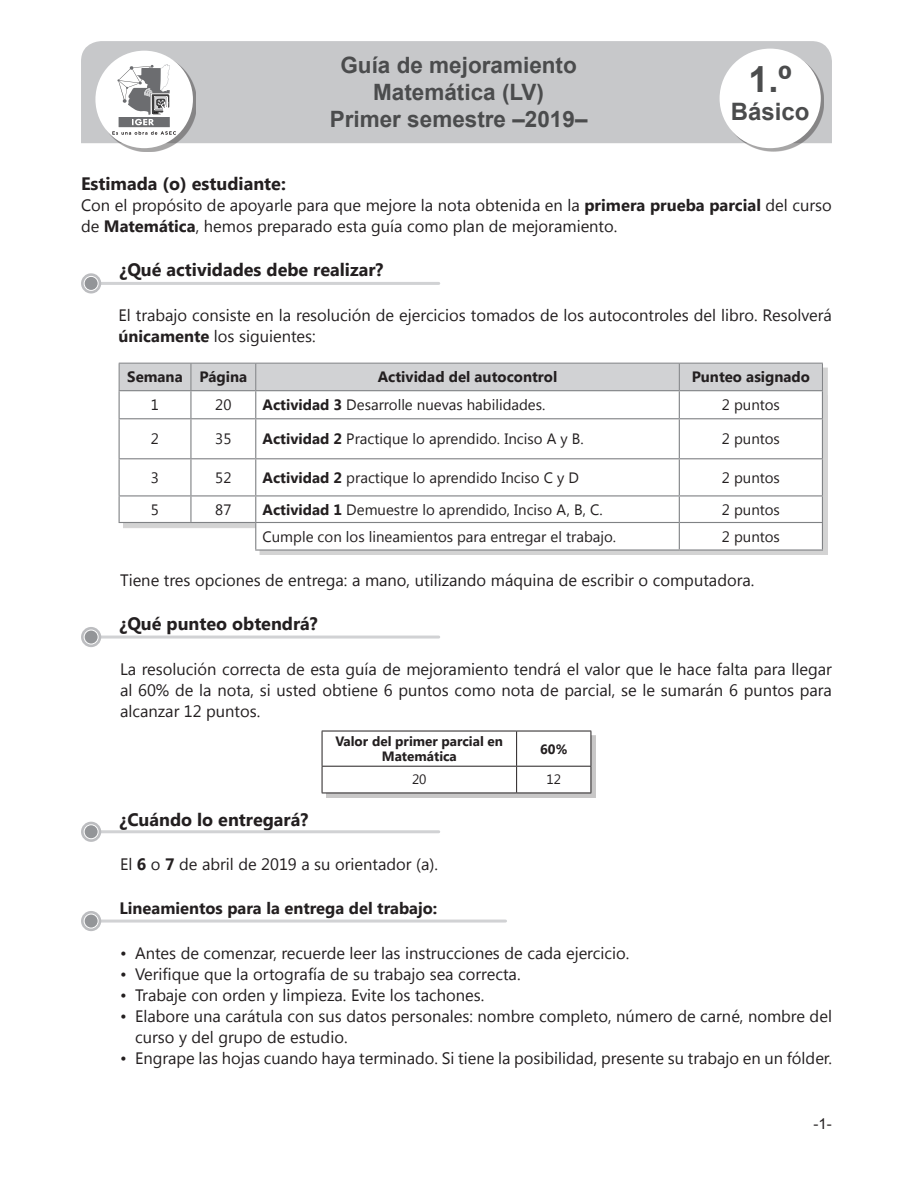
<style>
.page{position:relative;width:913px;height:1183px;background:#fff}
.page>*{position:absolute;margin:0;border:0;box-sizing:border-box;transform-origin:0 0}
.t1{font:700 36px "Arial";color:#4b4c4d}
.t2{font:700 24px "Arial";color:#4b4c4d}
.t3{font:700 22.5px "Arial";color:#4b4c4d}
.t4{font:700 18px "Segoe UI";color:#231f20}
.Párrafo_segoe{font:16.5px/21px "Segoe UI";color:#231f20}
.t5{font:700 16.5px "Segoe UI";color:#231f20}
.t6{font:15px "Segoe UI";color:#231f20}
.t7{font:700 15px "Segoe UI";color:#231f20}
.t8{font:15px "Arial";color:#231f20}
.t9{font:700 13.5px/15px "Segoe UI";color:#231f20;text-align:center}
.t10{font:13.5px "Segoe UI";color:#231f20}
.s1{font-weight:700}
</style>
<div class="page">
<div style="left:81px;top:41px;width:751px;height:102px;background:#c7c8ca"></div>
<hr style="left:99px;top:282px;width:340px;height:3px;background:#d1d2d4">
<svg style="left:81px;top:273px;width:20px;height:20px"></svg>
<div style="left:84px;top:276px;width:14px;height:14px;background:#939598;border-radius:50%"></div>
<div style="left:84px;top:276px;width:14px;height:15px;border:1px solid #fff;border-radius:50%"></div>
<div style="left:123px;top:367px;width:705px;height:188px;background:#231f20;opacity:.2"></div>
<svg style="left:120px;top:419px;width:702px;height:103px"></svg>
<hr style="left:118px;top:390px;width:73px;height:1px;background:#808285">
<hr style="left:118px;top:391px;width:2px;height:27px;background:#808285">
<svg style="left:119px;top:363px;width:704px;height:55px"></svg>
<hr style="left:118px;top:418px;width:73px;height:1px;background:#808285">
<hr style="left:118px;top:419px;width:2px;height:39px;background:#808285">
<hr style="left:191px;top:418px;width:65px;height:1px;background:#808285">
<hr style="left:190px;top:419px;width:1px;height:39px;background:#808285">
<hr style="left:256px;top:418px;width:423px;height:1px;background:#808285">
<hr style="left:255px;top:419px;width:1px;height:39px;background:#808285">
<hr style="left:679px;top:418px;width:144px;height:1px;background:#808285">
<hr style="left:678px;top:419px;width:2px;height:39px;background:#808285">
<hr style="left:822px;top:419px;width:1px;height:39px;background:#808285">
<hr style="left:118px;top:458px;width:73px;height:1px;background:#808285">
<hr style="left:118px;top:459px;width:2px;height:36px;background:#808285">
<hr style="left:191px;top:458px;width:65px;height:1px;background:#808285">
<hr style="left:190px;top:459px;width:1px;height:36px;background:#808285">
<hr style="left:256px;top:458px;width:423px;height:1px;background:#808285">
<hr style="left:255px;top:459px;width:1px;height:36px;background:#808285">
<hr style="left:679px;top:458px;width:144px;height:1px;background:#808285">
<hr style="left:678px;top:459px;width:2px;height:36px;background:#808285">
<hr style="left:822px;top:459px;width:1px;height:36px;background:#808285">
<hr style="left:118px;top:495px;width:73px;height:1px;background:#808285">
<hr style="left:118px;top:496px;width:2px;height:26px;background:#808285">
<hr style="left:191px;top:495px;width:65px;height:1px;background:#808285">
<svg style="left:190px;top:496px;width:1px;height:26px"></svg>
<hr style="left:256px;top:495px;width:423px;height:1px;background:#808285">
<hr style="left:679px;top:495px;width:144px;height:1px;background:#808285">
<svg style="left:255px;top:496px;width:568px;height:54px"></svg>
<hr style="left:118px;top:522px;width:73px;height:1px;background:#808285">
<hr style="left:191px;top:522px;width:65px;height:1px;background:#808285">
<hr style="left:256px;top:522px;width:423px;height:1px;background:#808285">
<hr style="left:679px;top:522px;width:144px;height:1px;background:#808285">
<hr style="left:99px;top:635px;width:340px;height:3px;background:#d1d2d4">
<svg style="left:81px;top:627px;width:20px;height:20px"></svg>
<div style="left:84px;top:630px;width:14px;height:14px;background:#939598;border-radius:50%"></div>
<div style="left:84px;top:629px;width:14px;height:15px;border:1px solid #fff;border-radius:50%"></div>
<div style="left:326px;top:735px;width:270px;height:63px;background:#231f20;opacity:.25"></div>
<hr style="left:322px;top:730px;width:194px;height:1px;background:#231f20">
<hr style="left:516px;top:730px;width:75px;height:1px;background:#231f20">
<svg style="left:322px;top:731px;width:269px;height:61px"></svg>
<hr style="left:322px;top:792px;width:194px;height:1px;background:#231f20">
<hr style="left:516px;top:792px;width:75px;height:1px;background:#231f20">
<hr style="left:99px;top:830px;width:340px;height:3px;background:#d1d2d4">
<svg style="left:81px;top:821px;width:20px;height:21px"></svg>
<div style="left:84px;top:824px;width:14px;height:14px;background:#939598;border-radius:50%"></div>
<div style="left:84px;top:824px;width:14px;height:15px;border:1px solid #fff;border-radius:50%"></div>
<hr style="left:99px;top:919px;width:406px;height:3px;background:#d1d2d4">
<svg style="left:81px;top:911px;width:20px;height:20px"></svg>
<div style="left:84px;top:914px;width:14px;height:14px;background:#939598;border-radius:50%"></div>
<div style="left:84px;top:913px;width:14px;height:15px;border:1px solid #fff;border-radius:50%"></div>
<div style="left:722px;top:52px;width:102px;height:99px;background:#231f20;opacity:.4"></div>
<div style="left:719px;top:49px;width:101px;height:99px;background:#fff;border-radius:50%"></div>
<div style="left:99px;top:54px;width:97px;height:97px;background:#231f20;opacity:.4"></div>
<div style="left:95px;top:51px;width:98px;height:97px;background:#fff;border-radius:50%"></div>
<svg style="left:112px;top:64px;width:64px;height:71px"></svg>
<p class="t3" style="left:340px;top:50px;width:238px">Guía de mejoramiento</p>
<p class="t3" style="left:373px;top:77px;width:172px">Matemática (LV)</p>
<p class="t3" style="left:330px;top:104px;width:259px">Primer semestre –2019–</p>
<p class="t1" style="left:748px;top:55px;width:45px">1.º</p>
<p class="t2" style="left:731px;top:96px;width:80px">Básico</p>
<p class="t4" style="left:81px;top:171px;width:206px">Estimada (o) estudiante:</p>
<p class="Párrafo_segoe" style="left:81px;top:194px;width:752px">Con el propósito de apoyarle para que mejore la nota obtenida en la <span class="s1">primera prueba parcial</span> del curso de <span class="s1">Matemática</span>, hemos preparado esta guía como plan de mejoramiento.</p>
<p class="t4" style="left:119px;top:257px;width:265px">¿Qué actividades debe realizar?</p>
<p class="Párrafo_segoe" style="left:118px;top:304px;width:715px">El trabajo consiste en la resolución de ejercicios tomados de los autocontroles del libro. Resolverá <span class="s1">únicamente</span> los siguientes:</p>
<p class="t7" style="left:127px;top:366px;width:121px">Semana Página</p>
<p class="t7" style="left:378px;top:366px;width:181px">Actividad del autocontrol</p>
<p class="t7" style="left:691px;top:366px;width:120px">Punteo asignado</p>
<p class="t6" style="left:151px;top:394px;width:10px">1</p>
<p class="t6" style="left:215px;top:394px;width:18px">20</p>
<p class="t6" style="left:262px;top:394px;width:284px"><span class="s1">Actividad 3</span> Desarrolle nuevas habilidades.</p>
<p class="t6" style="left:722px;top:394px;width:60px">2 puntos</p>
<p class="t6" style="left:151px;top:428px;width:10px">2</p>
<p class="t6" style="left:215px;top:428px;width:18px">35</p>
<p class="t6" style="left:262px;top:428px;width:323px"><span class="s1">Actividad 2</span> Practique lo aprendido. Inciso A y B.</p>
<p class="t6" style="left:722px;top:428px;width:60px">2 puntos</p>
<p class="t6" style="left:151px;top:467px;width:10px">3</p>
<p class="t6" style="left:215px;top:467px;width:18px">52</p>
<p class="t6" style="left:262px;top:467px;width:318px"><span class="s1">Actividad 2</span> practique lo aprendido Inciso C y D</p>
<p class="t6" style="left:722px;top:467px;width:60px">2 puntos</p>
<p class="t6" style="left:151px;top:499px;width:10px">5</p>
<p class="t6" style="left:215px;top:499px;width:18px">87</p>
<p class="t6" style="left:262px;top:499px;width:341px"><span class="s1">Actividad 1</span> Demuestre lo aprendido, Inciso A, B, C.</p>
<p class="t6" style="left:722px;top:499px;width:60px">2 puntos</p>
<p class="t6" style="left:262px;top:526px;width:355px">Cumple con los lineamientos para entregar el trabajo.</p>
<p class="t6" style="left:722px;top:526px;width:60px">2 puntos</p>
<p class="Párrafo_segoe" style="left:120px;top:568px;width:636px">Tiene tres opciones de entrega: a mano, utilizando máquina de escribir o computadora.</p>
<p class="t4" style="left:119px;top:610px;width:200px">¿Qué punteo obtendrá?</p>
<p class="Párrafo_segoe" style="left:120px;top:658px;width:713px;text-align:justify">La resolución correcta de esta guía de mejoramiento tendrá el valor que le hace falta para llegar al 60% de la nota, si usted obtiene 6 puntos como nota de parcial, se le sumarán 6 puntos para alcanzar 12 puntos.</p>
<p class="t9" style="left:335px;top:733px;width:169px">Valor del primer parcial en<br>Matemática</p>
<p class="t9" style="left:540px;top:740px;width:29px">60%</p>
<p class="t10" style="left:412px;top:770px;width:16px">20</p>
<p class="t10" style="left:546px;top:770px;width:16px">12</p>
<p class="t4" style="left:119px;top:807px;width:190px">¿Cuándo lo entregará?</p>
<p class="Párrafo_segoe" style="left:120px;top:852px;width:319px">El <span class="s1">6</span> o <span class="s1">7</span> de abril de 2019 a su orientador (a).</p>
<p class="t5" style="left:119px;top:896px;width:319px">Lineamientos para la entrega del trabajo:</p>
<p class="Párrafo_segoe" style="left:120px;top:942px;width:511px">• Antes de comenzar, recuerde leer las instrucciones de cada ejercicio.</p>
<p class="Párrafo_segoe" style="left:120px;top:963px;width:402px">• Verifique que la ortografía de su trabajo sea correcta.</p>
<p class="Párrafo_segoe" style="left:120px;top:984px;width:366px">• Trabaje con orden y limpieza. Evite los tachones.</p>
<p class="Párrafo_segoe" style="left:135px;top:1005px;width:698px;text-indent:-15px">• Elabore una carátula con sus datos personales: nombre completo, número de carné, nombre del curso y del grupo de estudio.</p>
<p class="Párrafo_segoe" style="left:120px;top:1047px;width:713px">• Engrape las hojas cuando haya terminado. Si tiene la posibilidad, presente su trabajo en un fólder.</p>
<p class="t8" style="left:813px;top:1113px;width:20px">-1-</p>
</div>
